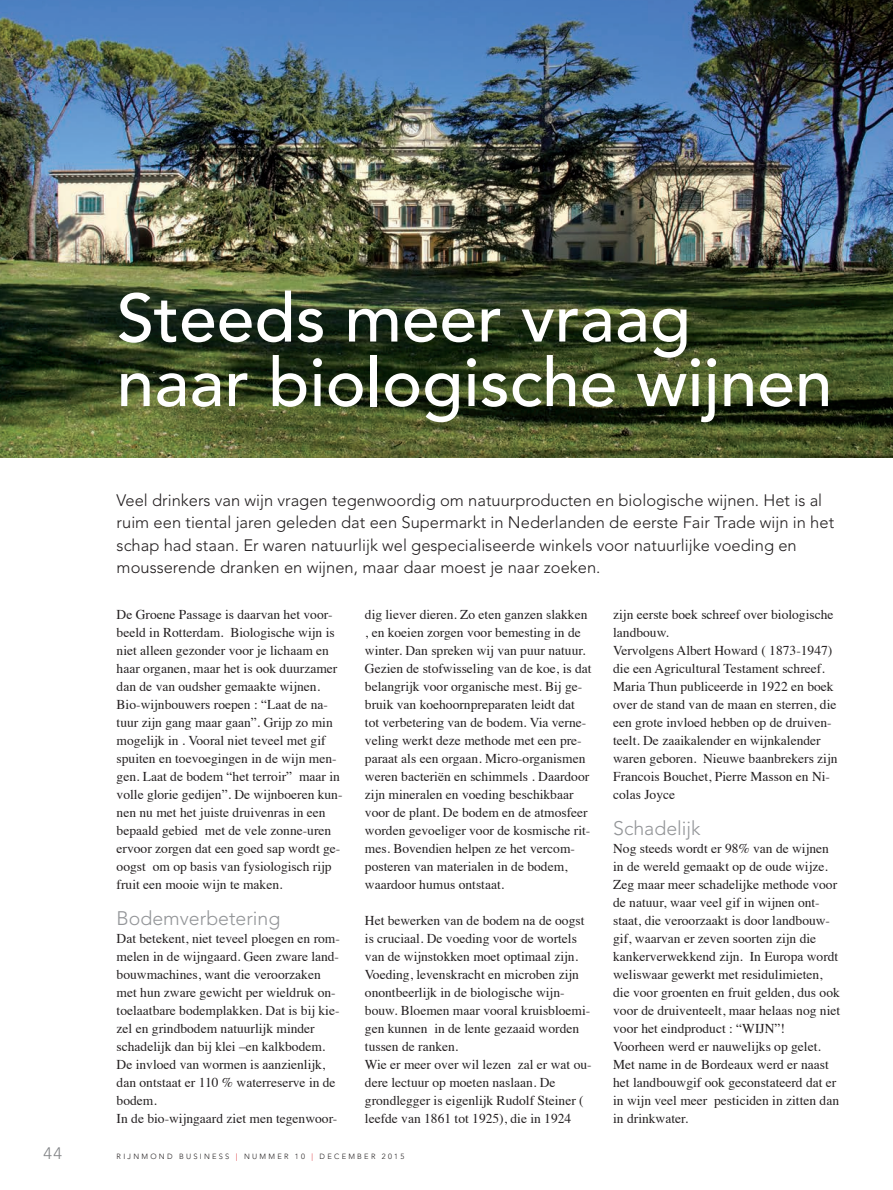
<style>
.page{position:relative;width:893px;height:1190px;background:#fff}
.page>*{position:absolute;margin:0;border:0;box-sizing:border-box;transform-origin:0 0}
.heading_diap{font:500 67.5px/64.5px "Avenir LT Std";color:#fff}
.tussenkop{font:300 19.5px "Avenir LT Std";color:#939598}
.intro{font:300 16.5px/22.5px "Avenir LT Std";color:#231f20}
.t1{font:300 16.5px "Avenir LT Std";color:#808285}
.bodytekst{font:13.5px/18px "Times";color:#231f20}
.t2{font:300 7.5px "Avenir LT Std";letter-spacing:.3em;color:#231f20}
.s1{color:#d81c23}
</style>
<div class="page">
<img style="left:0;top:0;width:892px;height:457px">
<p class="heading_diap" style="left:117px;top:288px;width:717px">Steeds meer vraag naar biologische wijnen</p>
<p class="intro" style="left:117px;top:489px;width:718px">Veel drinkers van wijn vragen tegenwoordig om natuurproducten en biologische wijnen. Het is al ruim een tiental jaren geleden dat een Supermarkt in Nederlanden de eerste Fair Trade wijn in het schap had staan. Er waren natuurlijk wel gespecialiseerde winkels voor natuurlijke voeding en mousserende dranken en wijnen, maar daar moest je naar zoeken.</p>
<p class="bodytekst" style="left:117px;top:604px;width:227px">De Groene Passage is daarvan het voor&shy;beeld in Rotterdam. Biologische wijn is niet alleen gezonder voor je lichaam en haar organen, maar het is ook duurzamer dan de van oudsher gemaakte wijnen.<br>Bio-wijnbouwers roepen : “Laat de na&shy;tuur zijn gang maar gaan”. Grijp zo min mogelijk in . Vooral niet teveel met gif spuiten en toevoegingen in de wijn men&shy;gen. Laat de bodem “het terroir” maar in volle glorie gedijen”. De wijnboeren kun&shy;nen nu met het juiste druivenras in een bepaald gebied met de vele zonne-uren ervoor zorgen dat een goed sap wordt ge&shy;oogst om op basis van fysiologisch rijp fruit een mooie wijn te maken.</p>
<p class="tussenkop" style="left:117px;top:907px;width:165px">Bodemverbetering</p>
<p class="bodytekst" style="left:117px;top:928px;width:225px">Dat betekent, niet teveel ploegen en rom&shy;melen in de wijngaard. Geen zware land&shy;bouwmachines, want die veroorzaken met hun zware gewicht per wieldruk on&shy;toelaatbare bodemplakken. Dat is bij kie&shy;zel en grindbodem natuurlijk minder schadelijk dan bij klei –en kalkbodem.<br>De invloed van wormen is aanzienlijk, dan ontstaat er 110 % waterreserve in de bodem.</p>
<p class="bodytekst" style="left:117px;top:1108px;width:222px">In de bio-wijngaard ziet men tegenwoor-</p>
<p class="bodytekst" style="left:613px;top:604px;width:222px">zijn eerste boek schreef over biologische landbouw.</p>
<p class="bodytekst" style="left:613px;top:640px;width:226px">Vervolgens Albert Howard ( 1873-1947) die een Agricultural Testament schreef.<br>Maria Thun publiceerde in 1922 en boek over de stand van de maan en sterren, die een grote invloed hebben op de druiven&shy;teelt. De zaaikalender en wijnkalender waren geboren. Nieuwe baanbrekers zijn Francois Bouchet, Pierre Masson en Ni&shy;colas Joyce</p>
<p class="tussenkop" style="left:613px;top:817px;width:89px">Schadelijk</p>
<p class="bodytekst" style="left:613px;top:838px;width:228px">Nog steeds wordt er 98% van de wijnen in de wereld gemaakt op de oude wijze.<br>Zeg maar meer schadelijke methode voor de natuur, waar veel gif in wijnen ont&shy;staat, die veroorzaakt is door landbouw&shy;gif, waarvan er zeven soorten zijn die kankerverwekkend zijn. In Europa wordt weliswaar gewerkt met residulimieten, die voor groenten en fruit gelden, dus ook voor de druiventeelt, maar helaas nog niet voor het eindproduct : “WIJN”!</p>
<p class="bodytekst" style="left:613px;top:1036px;width:227px">Voorheen werd er nauwelijks op gelet.<br>Met name in de Bordeaux werd er naast het landbouwgif ook geconstateerd dat er in wijn veel meer pesticiden in zitten dan in drinkwater.</p>
<p class="bodytekst" style="left:365px;top:604px;width:228px">dig liever dieren. Zo eten ganzen slakken , en koeien zorgen voor bemesting in de winter. Dan spreken wij van puur natuur.<br>Gezien de stofwisseling van de koe, is dat belangrijk voor organische mest. Bij ge&shy;bruik van koehoornpreparaten leidt dat tot verbetering van de bodem. Via verne&shy;veling werkt deze methode met een pre&shy;paraat als een orgaan. Micro-organismen weren bacteriën en schimmels . Daardoor zijn mineralen en voeding beschikbaar voor de plant. De bodem en de atmosfeer worden gevoeliger voor de kosmische rit&shy;mes. Bovendien helpen ze het vercom&shy;posteren van materialen in de bodem, waardoor humus ontstaat.</p>
<p class="bodytekst" style="left:365px;top:910px;width:227px">Het bewerken van de bodem na de oogst is cruciaal. De voeding voor de wortels van de wijnstokken moet optimaal zijn.<br>Voeding, levenskracht en microben zijn onontbeerlijk in de biologische wijn&shy;bouw. Bloemen maar vooral kruisbloemi&shy;gen kunnen in de lente gezaaid worden tussen de ranken.</p>
<p class="bodytekst" style="left:365px;top:1054px;width:228px">Wie er meer over wil lezen zal er wat ou&shy;dere lectuur op moeten naslaan. De grondlegger is eigenlijk Rudolf Steiner ( leefde van 1861 tot 1925), die in 1924</p>
<p class="t1" style="left:44px;top:1144px;width:20px">44</p>
<p class="t2" style="left:117px;top:1152px;width:289px">RIJNMOND BUSINESS <span class="s1">|</span> NUMMER 10 <span class="s1">|</span> DECEMBER 2015</p>
</div>
